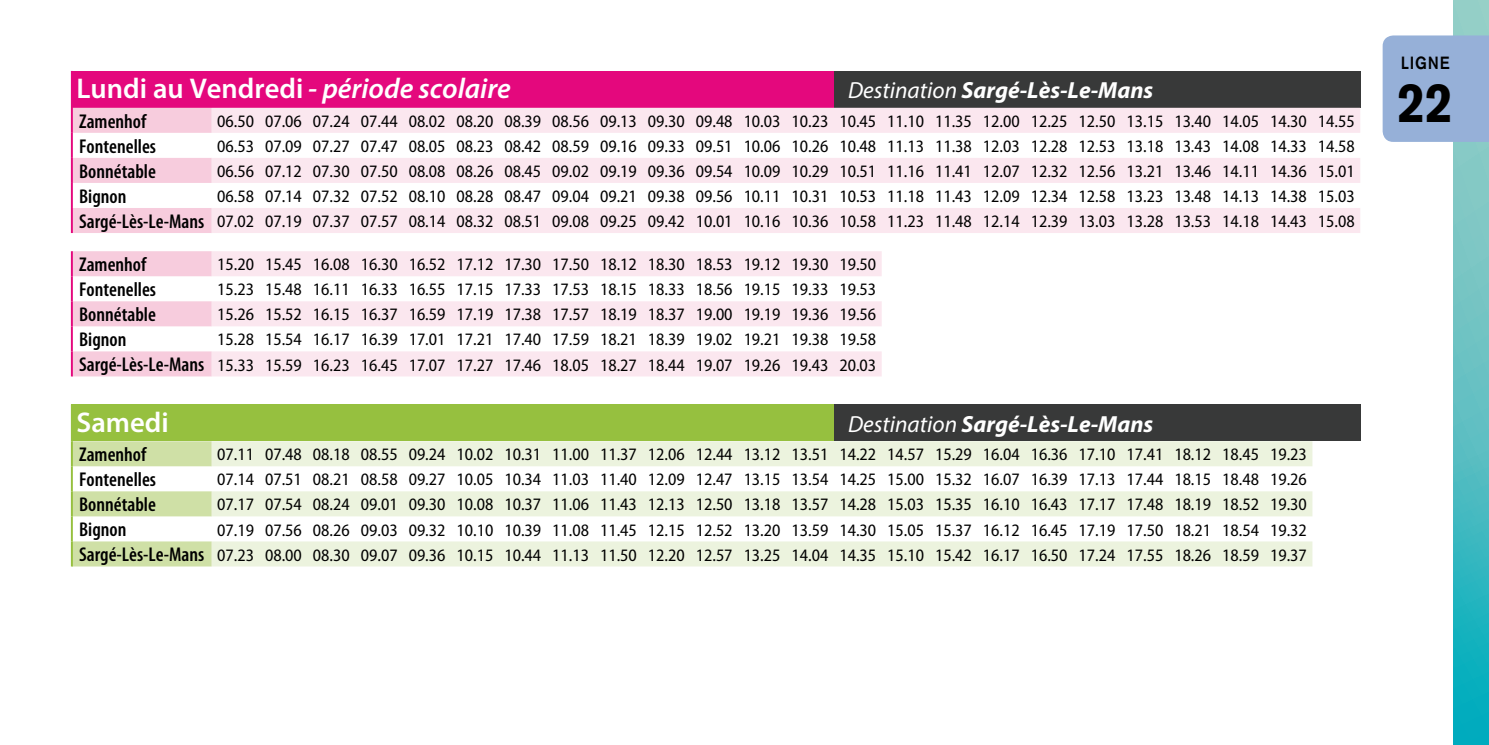
<style>
.page{position:relative;width:1489px;height:745px;background:#fff}
.page>*{position:absolute;margin:0;border:0;box-sizing:border-box;transform-origin:0 0}
.t1{font:700 55px "Akzidenz Grotesk BE";color:#000;scale:.9 1}
.t2{font:italic 600 28.5px "Myriad Pro";color:#fff}
.t3{font:600 28.5px "Myriad Pro";color:#fff}
.t4{font:italic 700 23.25px "Myriad Pro";color:#fff}
.t5{font:600 condensed 20px "Myriad Pro";color:#000}
.t6{font:semi-condensed 17.5px/25px "Myriad Pro";color:#000;text-align:right}
.t7{font:500 17.5px "Akzidenz Grotesk BE";letter-spacing:.05em;color:#000;scale:.9 1}
.s1{font-style:normal}
.s2{font-weight:400}
.s3{font-weight:600;font-stretch:condensed;font-size:20px}
</style>
<div class="page">
<svg style="left:1453px;top:0;width:35px;height:744px;background:#51bdc1"></svg>
<div style="left:72px;top:71px;width:761px;height:37px;background:#e4087d"></div>
<div style="left:833px;top:71px;width:527px;height:37px;background:#383939"></div>
<svg style="left:73px;top:108px;width:139px;height:125px"></svg>
<svg style="left:212px;top:108px;width:1148px;height:125px;fill:#fbe7ef"></svg>
<hr style="left:71px;top:71px;width:2px;height:37px;background:#e4087d">
<hr style="left:71px;top:108px;width:2px;height:25px;background:#e4087d">
<hr style="left:71px;top:133px;width:2px;height:25px;background:#e4087d">
<hr style="left:71px;top:158px;width:2px;height:25px;background:#e4087d">
<hr style="left:71px;top:183px;width:2px;height:25px;background:#e4087d">
<hr style="left:71px;top:208px;width:2px;height:25px;background:#e4087d">
<svg style="left:73px;top:251px;width:139px;height:125px"></svg>
<svg style="left:212px;top:251px;width:669px;height:125px;fill:#fbe7ef"></svg>
<hr style="left:71px;top:251px;width:2px;height:25px;background:#e4087d">
<hr style="left:71px;top:276px;width:2px;height:25px;background:#e4087d">
<hr style="left:71px;top:301px;width:2px;height:25px;background:#e4087d">
<hr style="left:71px;top:326px;width:2px;height:25px;background:#e4087d">
<hr style="left:71px;top:351px;width:2px;height:25px;background:#e4087d">
<div style="left:72px;top:404px;width:761px;height:37px;background:#96c03f"></div>
<div style="left:833px;top:404px;width:527px;height:37px;background:#383939"></div>
<svg style="left:73px;top:441px;width:139px;height:125px"></svg>
<svg style="left:212px;top:441px;width:1100px;height:125px;fill:#ecf3de"></svg>
<hr style="left:71px;top:404px;width:2px;height:37px;background:#96c03f">
<hr style="left:71px;top:441px;width:2px;height:25px;background:#96c03f">
<hr style="left:71px;top:466px;width:2px;height:25px;background:#96c03f">
<hr style="left:71px;top:491px;width:2px;height:25px;background:#96c03f">
<hr style="left:71px;top:516px;width:2px;height:25px;background:#96c03f">
<hr style="left:71px;top:541px;width:2px;height:25px;background:#96c03f">
<div style="left:1382px;top:35px;width:106px;height:107px;background:#96b0d8"></div>
<h2 class="t2" style="left:76px;top:71px;width:436px"><span class="s1">Lundi au Vendredi</span> - période scolaire</h2>
<h3 class="t4" style="left:848px;top:75px;width:307px"><span class="s2">Destination</span> Sargé-Lès-Le-Mans</h3>
<p class="t5" style="left:79px;top:110px;width:69px">Zamenhof</p>
<p class="t6" style="left:217px;top:109px;width:1138px">06.50 07.06 07.24 07.44 08.02 08.20 08.39 08.56 09.13 09.30 09.48 10.03 10.23 10.45 11.10 11.35 12.00 12.25 12.50 13.15 13.40 14.05 14.30 14.55</p>
<p class="t5" style="left:79px;top:135px;width:78px">Fontenelles</p>
<p class="t6" style="left:217px;top:134px;width:1138px">06.53 07.09 07.27 07.47 08.05 08.23 08.42 08.59 09.16 09.33 09.51 10.06 10.26 10.48 11.13 11.38 12.03 12.28 12.53 13.18 13.43 14.08 14.33 14.58</p>
<p class="t5" style="left:79px;top:160px;width:78px">Bonnétable</p>
<p class="t6" style="left:217px;top:159px;width:1138px">06.56 07.12 07.30 07.50 08.08 08.26 08.45 09.02 09.19 09.36 09.54 10.09 10.29 10.51 11.16 11.41 12.07 12.32 12.56 13.21 13.46 14.11 14.36 15.01</p>
<p class="t5" style="left:79px;top:185px;width:49px">Bignon</p>
<p class="t6" style="left:79px;top:184px;width:1276px">06.58 07.14 07.32 07.52 08.10 08.28 08.47 09.04 09.21 09.38 09.56 10.11 10.31 10.53 11.18 11.43 12.09 12.34 12.58 13.23 13.48 14.13 14.38 15.03<br><span class="s3">Sargé-Lès-Le-Mans</span> 07.02 07.19 07.37 07.57 08.14 08.32 08.51 09.08 09.25 09.42 10.01 10.16 10.36 10.58 11.23 11.48 12.14 12.39 13.03 13.28 13.53 14.18 14.43 15.08</p>
<p class="t5" style="left:79px;top:253px;width:69px">Zamenhof</p>
<p class="t6" style="left:217px;top:252px;width:660px">15.20 15.45 16.08 16.30 16.52 17.12 17.30 17.50 18.12 18.30 18.53 19.12 19.30 19.50</p>
<p class="t5" style="left:79px;top:278px;width:78px">Fontenelles</p>
<p class="t6" style="left:217px;top:277px;width:660px">15.23 15.48 16.11 16.33 16.55 17.15 17.33 17.53 18.15 18.33 18.56 19.15 19.33 19.53</p>
<p class="t5" style="left:79px;top:303px;width:78px">Bonnétable</p>
<p class="t6" style="left:217px;top:302px;width:660px">15.26 15.52 16.15 16.37 16.59 17.19 17.38 17.57 18.19 18.37 19.00 19.19 19.36 19.56</p>
<p class="t5" style="left:79px;top:328px;width:49px">Bignon</p>
<p class="t6" style="left:79px;top:327px;width:798px">15.28 15.54 16.17 16.39 17.01 17.21 17.40 17.59 18.21 18.39 19.02 19.21 19.38 19.58<br><span class="s3">Sargé-Lès-Le-Mans</span> 15.33 15.59 16.23 16.45 17.07 17.27 17.46 18.05 18.27 18.44 19.07 19.26 19.43 20.03</p>
<h2 class="t3" style="left:76px;top:404px;width:94px">Samedi</h2>
<h3 class="t4" style="left:848px;top:408px;width:307px"><span class="s2">Destination</span> Sargé-Lès-Le-Mans</h3>
<p class="t5" style="left:79px;top:443px;width:69px">Zamenhof</p>
<p class="t6" style="left:217px;top:442px;width:1091px">07.11 07.48 08.18 08.55 09.24 10.02 10.31 11.00 11.37 12.06 12.44 13.12 13.51 14.22 14.57 15.29 16.04 16.36 17.10 17.41 18.12 18.45 19.23</p>
<p class="t5" style="left:79px;top:468px;width:78px">Fontenelles</p>
<p class="t6" style="left:217px;top:467px;width:1091px">07.14 07.51 08.21 08.58 09.27 10.05 10.34 11.03 11.40 12.09 12.47 13.15 13.54 14.25 15.00 15.32 16.07 16.39 17.13 17.44 18.15 18.48 19.26</p>
<p class="t5" style="left:79px;top:493px;width:78px">Bonnétable</p>
<p class="t6" style="left:217px;top:492px;width:1091px">07.17 07.54 08.24 09.01 09.30 10.08 10.37 11.06 11.43 12.13 12.50 13.18 13.57 14.28 15.03 15.35 16.10 16.43 17.17 17.48 18.19 18.52 19.30</p>
<p class="t5" style="left:79px;top:518px;width:49px">Bignon</p>
<p class="t6" style="left:79px;top:517px;width:1228px">07.19 07.56 08.26 09.03 09.32 10.10 10.39 11.08 11.45 12.15 12.52 13.20 13.59 14.30 15.05 15.37 16.12 16.45 17.19 17.50 18.21 18.54 19.32<br><span class="s3">Sargé-Lès-Le-Mans</span> 07.23 08.00 08.30 09.07 09.36 10.15 10.44 11.13 11.50 12.20 12.57 13.25 14.04 14.35 15.10 15.42 16.17 16.50 17.24 17.55 18.26 18.59 19.37</p>
<p class="t7" style="left:1400px;top:52px;width:56px">LIGNE</p>
<h1 class="t1" style="left:1397px;top:70px;width:63px">22</h1>
</div>
